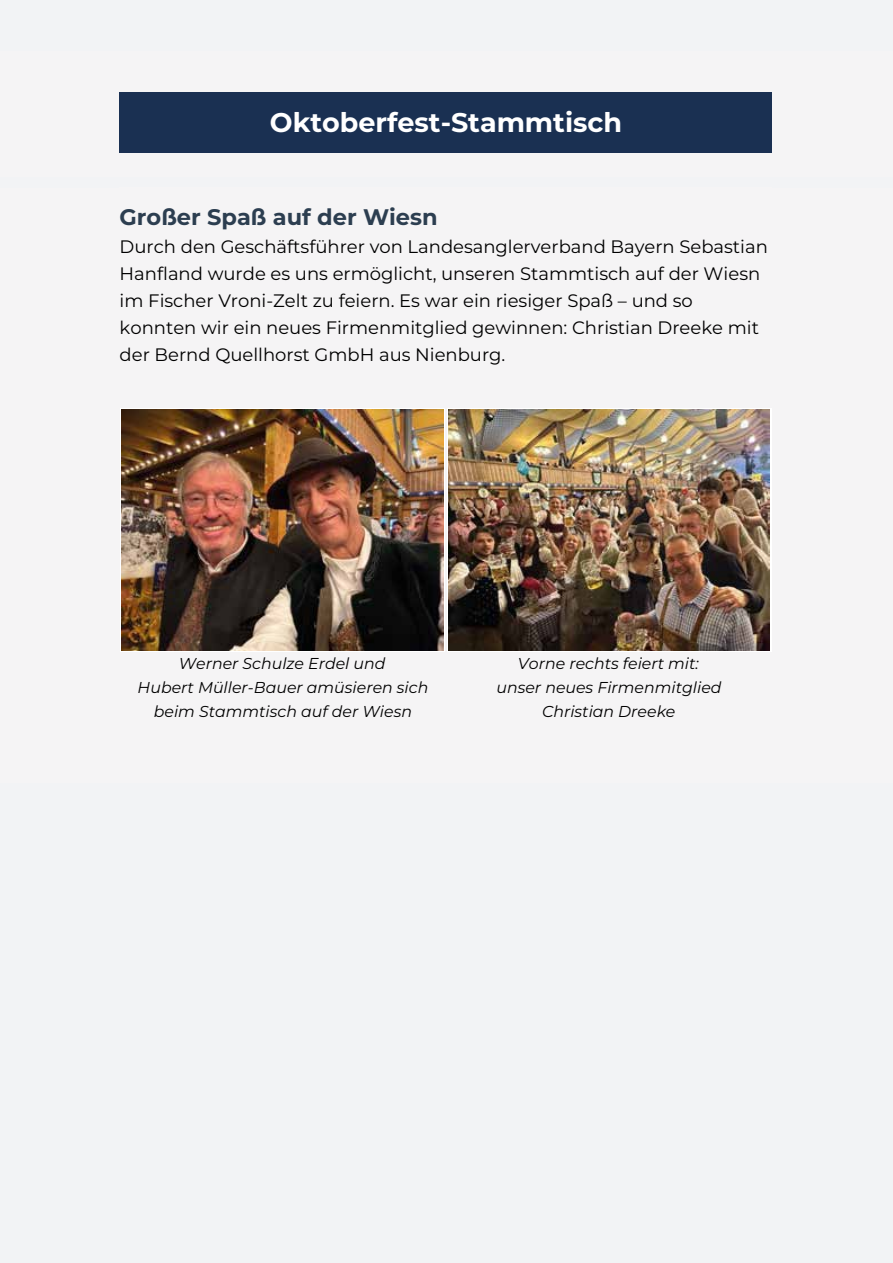
<style>
.page{position:relative;width:893px;height:1263px;background:#f2f3f5}
.page>*{position:absolute;margin:0;border:0;box-sizing:border-box;transform-origin:0 0}
.t1{font:700 27px "Montserrat";color:#fff}
.t2{font:700 22.5px "Montserrat";color:#2c3e50}
.t3{font:18px/27px "Montserrat";color:#000}
.t4{font:italic 15.75px/23.7px "Montserrat";color:#000;text-align:center}
</style>
<div class="page">
<div style="left:120px;top:93px;width:652px;height:60px;background:#1a3052"></div>
<hr style="left:121px;top:408px;width:324px;height:2px;background:#fff">
<hr style="left:121px;top:650px;width:324px;height:1px;background:#fff">
<hr style="left:121px;top:408px;width:1px;height:243px;background:#fff">
<hr style="left:444px;top:408px;width:1px;height:243px;background:#fff">
<img style="left:122px;top:410px;width:322px;height:240px">
<hr style="left:447px;top:408px;width:324px;height:2px;background:#fff">
<hr style="left:447px;top:650px;width:324px;height:1px;background:#fff">
<hr style="left:447px;top:408px;width:1px;height:243px;background:#fff">
<hr style="left:770px;top:408px;width:1px;height:243px;background:#fff">
<img style="left:448px;top:410px;width:322px;height:240px">
<h1 class="t1" style="left:270px;top:109px;width:354px">Oktoberfest-Stammtisch</h1>
<p class="t2" style="left:120px;top:206px;width:319px">Großer Spaß auf der Wiesn</p>
<p class="t3" style="left:120px;top:234px;width:650px">Durch den Geschäftsführer von Landesanglerverband Bayern Sebastian Hanfland wurde es uns ermöglicht, unseren Stammtisch auf der Wiesn im Fischer Vroni-Zelt zu feiern. Es war ein riesiger Spaß – und so konnten wir ein neues Firmenmitglied gewinnen: Christian Dreeke mit der Bernd Quellhorst GmbH aus Nienburg.</p>
<p class="t4" style="left:138px;top:653px;width:292px">Werner Schulze Erdel und<br>Hubert Müller-Bauer amüsieren sich beim Stammtisch auf der Wiesn</p>
<p class="t4" style="left:497px;top:653px;width:226px">Vorne rechts feiert mit: unser neues Firmenmitglied<br>Christian Dreeke</p>
</div>
